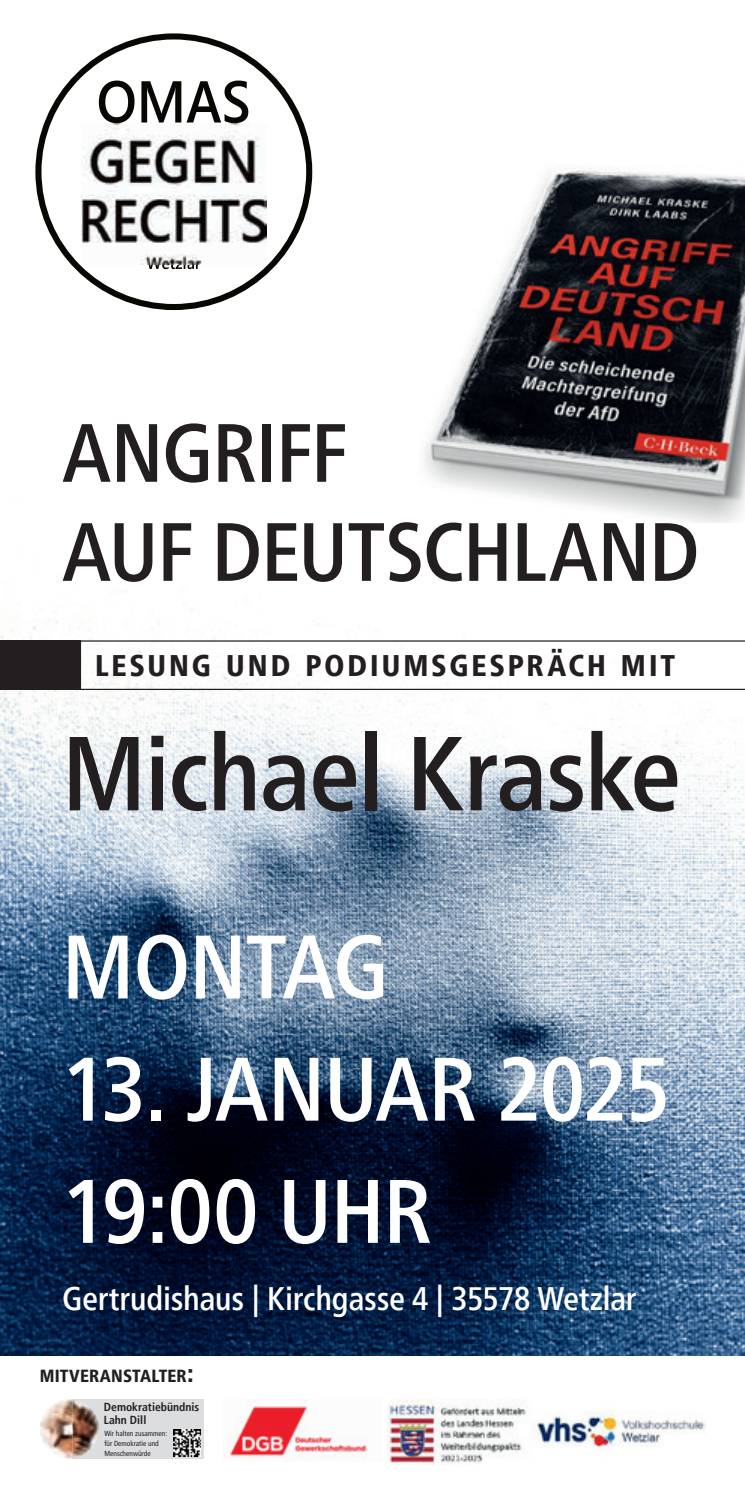
<style>
.page{position:relative;width:745px;height:1489px;background:#fff}
.page>*{position:absolute;margin:0;border:0;box-sizing:border-box;transform-origin:0 0}
.t1{font:500 condensed 105px "Frutiger Neue LT Pro";letter-spacing:-.02em;color:#231f20}
.t2{font:500 condensed 90px/122.2px "Frutiger Neue LT Pro";letter-spacing:-.01em;color:#fff}
.t3{font:500 condensed 82.5px/99px "Frutiger Neue LT Pro";letter-spacing:-.01em;color:#231f20}
.t4{font:500 condensed 32.5px "Frutiger Neue LT Pro";letter-spacing:-.005em;color:#fff}
.t5{font:800 condensed 29.75px "Frutiger Neue LT Pro";letter-spacing:.1em;color:#231f20}
.t6{font:800 condensed 17.5px "Frutiger Neue LT Pro";letter-spacing:.01em;color:#231f20}
.t7{font:700 condensed 11.75px/12.2px "Frutiger";color:#231f20}
.t8{font:condensed 7.25px/10px "Frutiger";color:#231f20}
.s1{font-size:25px}
</style>
<div class="page">
<img style="left:0;top:522px;width:744px;height:833px">
<img style="left:424px;top:166px;width:320px;height:356px">
<svg style="left:35px;top:33px;width:277px;height:277px"></svg>
<img style="left:81px;top:123px;width:185px;height:141px">
<svg style="left:80px;top:640px;width:664px;height:50px"></svg>
<div style="left:0;top:640px;width:80px;height:50px;background:#231f20"></div>
<img style="left:387px;top:1399px;width:318px;height:65px">
<div style="left:72px;top:1398px;width:132px;height:60px;background:#dcdddf"></div>
<img style="left:40px;top:1398px;width:59px;height:60px">
<img style="left:174px;top:1429px;width:26px;height:27px">
<img style="left:224px;top:1399px;width:143px;height:60px">
<h3 class="t3" style="left:62px;top:403px;width:639px">ANGRIFF<br>AUF DEUTSCHLAND</h3>
<h3 class="t5" style="left:95px;top:648px;width:581px">LESUNG UND PODIUMSGESPRÄCH MIT</h3>
<h1 class="t1" style="left:62px;top:712px;width:620px">Michael Kraske</h1>
<h2 class="t2" style="left:62px;top:905px;width:328px">MONTAG</h2>
<h2 class="t2" style="left:62px;top:1027px;width:609px">13. JANUAR 2025<br>19:00 UHR</h2>
<h3 class="t4" style="left:62px;top:1279px;width:575px">Gertrudishaus | Kirchgasse 4 | 35578 Wetzlar</h3>
<h3 class="t6" style="left:40px;top:1365px;width:156px">MITVERANSTALTER<span class="s1">:</span></h3>
<h3 class="t7" style="left:104px;top:1400px;width:97px">Demokratiebündnis<br>Lahn Dill</h3>
<p class="t8" style="left:104px;top:1428px;width:64px">Wir halten zusammen: für Demokratie und<br>Menschenwürde</p>
</div>
